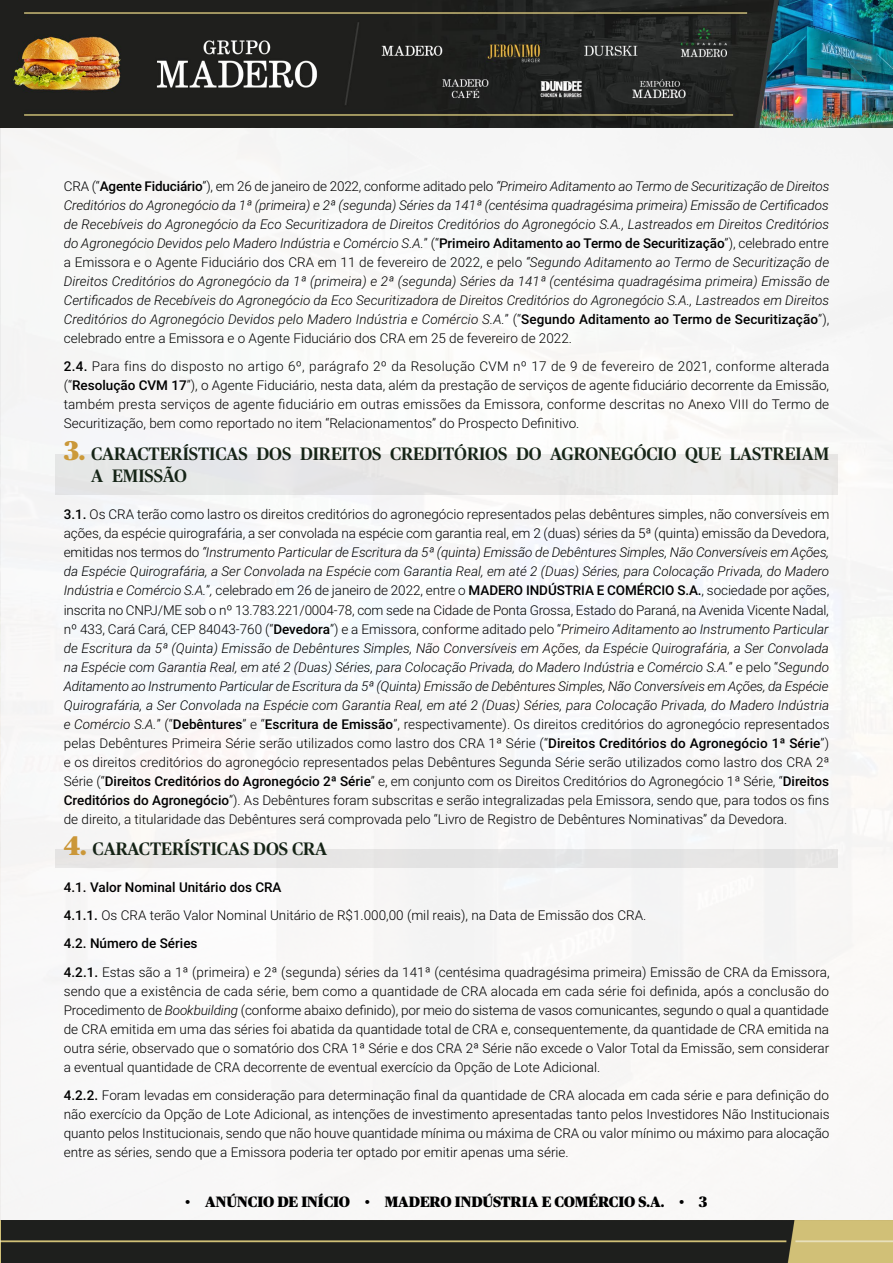
<style>
.page{position:relative;width:893px;height:1263px;background:#fff}
.page>*{position:absolute;margin:0;border:0;box-sizing:border-box;transform-origin:0 0}
.t1{font:500 18px/22.6px "Publico";color:#172618}
.t2{font:900 15px "Publico";color:#000}
.t3{font:300 13.5px/19px "Roboto";color:#000;text-align:justify}
.t4{font:italic 300 13.5px/19px "Roboto";letter-spacing:.005em;color:#000;text-align:justify}
.s1{font-style:normal}
.s2{font-weight:500;font-style:normal}
.s3{font-weight:500}
.s4{font-weight:900;font-size:27px;color:#d39e3b}
.s5{font-style:italic}
</style>
<div class="page">
<img style="left:0;top:0;width:893px;height:1263px">
<img style="left:0;top:127px;width:1px;height:1093px">
<div style="left:55px;top:454px;width:783px;height:40px;background:#ededed"></div>
<div style="left:55px;top:849px;width:783px;height:18px;background:#e6e5e4"></div>
<p class="t4" style="left:64px;top:176px;width:767px"><span class="s1">CRA (“</span><span class="s2">Agente Fiduciário</span><span class="s1">”), em 26 de janeiro de 2022, conforme aditado pelo</span> “Primeiro Aditamento ao Termo de Securitização de Direitos Creditórios do Agronegócio da 1ª (primeira) e 2ª (segunda) Séries da 141ª (centésima quadragésima primeira) Emissão de Certificados de Recebíveis do Agronegócio da Eco Securitizadora de Direitos Creditórios do Agronegócio S.A., Lastreados em Direitos Creditórios do Agronegócio Devidos pelo Madero Indústria e Comércio S.A.<span class="s1">” (“</span><span class="s2">Primeiro Aditamento ao Termo de Securitização</span><span class="s1">”), celebrado entre a Emissora e o Agente Fiduciário dos CRA em 11 de fevereiro de 2022, e pelo</span> “Segundo Aditamento ao Termo de Securitização de Direitos Creditórios do Agronegócio da 1ª (primeira) e 2ª (segunda) Séries da 141ª (centésima quadragésima primeira) Emissão de Certificados de Recebíveis do Agronegócio da Eco Securitizadora de Direitos Creditórios do Agronegócio S.A., Lastreados em Direitos Creditórios do Agronegócio Devidos pelo Madero Indústria e Comércio S.A.<span class="s1">” (“</span><span class="s2">Segundo Aditamento ao Termo de Securitização</span><span class="s1">”), celebrado entre a Emissora e o Agente Fiduciário dos CRA em 25 de fevereiro de 2022.</span></p>
<p class="t3" style="left:64px;top:356px;width:767px"><span class="s3">2.4.</span> Para fins do disposto no artigo 6º, parágrafo 2º da Resolução CVM nº 17 de 9 de fevereiro de 2021, conforme alterada (“<span class="s3">Resolução CVM 17</span>”), o Agente Fiduciário, nesta data, além da prestação de serviços de agente fiduciário decorrente da Emissão, também presta serviços de agente fiduciário em outras emissões da Emissora, conforme descritas no Anexo VIII do Termo de Securitização, bem como reportado no item “Relacionamentos” do Prospecto Definitivo.</p>
<h1 class="t1" style="left:91px;top:442px;width:740px;text-indent:-27px"><span class="s4">3.</span> CARACTERÍSTICAS DOS DIREITOS CREDITÓRIOS DO AGRONEGÓCIO QUE LASTREIAM<br>A EMISSÃO</h1>
<p class="t3" style="left:64px;top:505px;width:767px"><span class="s3">3.1.</span> Os CRA terão como lastro os direitos creditórios do agronegócio representados pelas debêntures simples, não conversíveis em ações, da espécie quirografária, a ser convolada na espécie com garantia real, em 2 (duas) séries da 5ª (quinta) emissão da Devedora, emitidas nos termos do <span class="s5">“Instrumento Particular de Escritura da 5ª (quinta) Emissão de Debêntures Simples, Não Conversíveis em Ações, da Espécie Quirografária, a Ser Convolada na Espécie com Garantia Real, em até 2 (Duas) Séries, para Colocação Privada, do Madero Indústria e Comércio S.A.</span>”<span class="s5">,</span> celebrado em 26 de janeiro de 2022, entre o <span class="s3">MADERO INDÚSTRIA E COMÉRCIO S.A.</span>, sociedade por ações, inscrita no CNPJ/ME sob o nº 13.783.221/0004-78, com sede na Cidade de Ponta Grossa, Estado do Paraná, na Avenida Vicente Nadal, nº 433, Cará Cará, CEP 84043-760 (“<span class="s3">Devedora</span>”) e a Emissora, conforme aditado pelo “<span class="s5">Primeiro Aditamento ao Instrumento Particular de Escritura da 5ª (Quinta) Emissão de Debêntures Simples, Não Conversíveis em Ações, da Espécie Quirografária, a Ser Convolada na Espécie com Garantia Real, em até 2 (Duas) Séries, para Colocação Privada, do Madero Indústria e Comércio S.A.</span>” e pelo “<span class="s5">Segundo Aditamento ao Instrumento Particular de Escritura da 5ª (Quinta) Emissão de Debêntures Simples, Não Conversíveis em Ações, da Espécie Quirografária, a Ser Convolada na Espécie com Garantia Real, em até 2 (Duas) Séries, para Colocação Privada, do Madero Indústria e Comércio S.A.</span>” (“<span class="s3">Debêntures</span>” e “<span class="s3">Escritura de Emissão</span>”, respectivamente). Os direitos creditórios do agronegócio representados pelas Debêntures Primeira Série serão utilizados como lastro dos CRA 1ª Série (“<span class="s3">Direitos Creditórios do Agronegócio 1ª Série</span>”) e os direitos creditórios do agronegócio representados pelas Debêntures Segunda Série serão utilizados como lastro dos CRA 2ª Série (“<span class="s3">Direitos Creditórios do Agronegócio 2ª Série</span>” e, em conjunto com os Direitos Creditórios do Agronegócio 1ª Série, “<span class="s3">Direitos Creditórios do Agronegócio</span>”). As Debêntures foram subscritas e serão integralizadas pela Emissora, sendo que, para todos os fins de direito, a titularidade das Debêntures será comprovada pelo “Livro de Registro de Debêntures Nominativas” da Devedora.</p>
<h1 class="t1" style="left:64px;top:838px;width:265px"><span class="s4">4.</span> CARACTERÍSTICAS DOS CRA</h1>
<p class="t3" style="left:64px;top:873px;width:767px;line-height:28px;text-align:left"><span class="s3">4.1. Valor Nominal Unitário dos CRA<br>4.1.1.</span> Os CRA terão Valor Nominal Unitário de R$1.000,00 (mil reais), na Data de Emissão dos CRA.<br><span class="s3">4.2. Número de Séries<br>4.2.1.</span> Estas são a 1ª (primeira) e 2ª (segunda) séries da 141ª (centésima quadragésima primeira) Emissão de CRA da Emissora,</p>
<p class="t3" style="left:64px;top:981px;width:767px">sendo que a existência de cada série, bem como a quantidade de CRA alocada em cada série foi definida, após a conclusão do Procedimento de <span class="s5">Bookbuilding</span> (conforme abaixo definido), por meio do sistema de vasos comunicantes, segundo o qual a quantidade de CRA emitida em uma das séries foi abatida da quantidade total de CRA e, consequentemente, da quantidade de CRA emitida na outra série, observado que o somatório dos CRA 1ª Série e dos CRA 2ª Série não excede o Valor Total da Emissão, sem considerar a eventual quantidade de CRA decorrente de eventual exercício da Opção de Lote Adicional.</p>
<p class="t3" style="left:64px;top:1085px;width:767px"><span class="s3">4.2.2.</span> Foram levadas em consideração para determinação final da quantidade de CRA alocada em cada série e para definição do não exercício da Opção de Lote Adicional, as intenções de investimento apresentadas tanto pelos Investidores Não Institucionais quanto pelos Institucionais, sendo que não houve quantidade mínima ou máxima de CRA ou valor mínimo ou máximo para alocação entre as séries, sendo que a Emissora poderia ter optado por emitir apenas uma série.</p>
<p class="t2" style="left:186px;top:1193px;width:523px">• ANÚNCIO DE INÍCIO • MADERO INDÚSTRIA E COMÉRCIO S.A. • 3</p>
</div>
